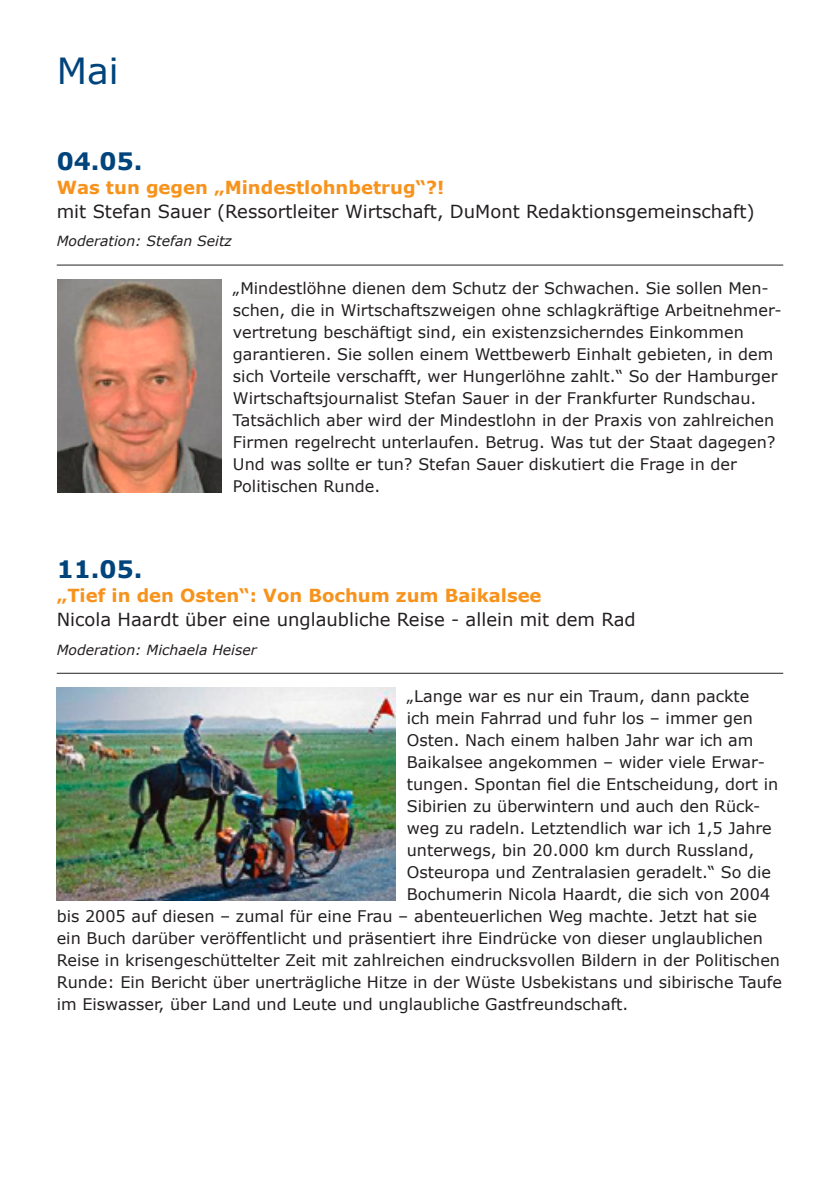
<style>
.page{position:relative;width:840px;height:1191px;background:#fff}
.page>*{position:absolute;margin:0;border:0;box-sizing:border-box;transform-origin:0 0}
.t1{font:36px "Verdana";color:#00447b}
.t2{font:700 24px "Verdana";color:#00447b}
.t3{font:18px "Verdana";color:#231f20}
.t4{font:700 18px "Verdana";color:#f7931d}
.t5{font:16px/22px "Verdana";color:#231f20}
.t6{font:italic 14px "Verdana";color:#231f20}
</style>
<div class="page">
<hr style="left:57px;top:264px;width:725px;height:1px;background:#231f20">
<hr style="left:57px;top:673px;width:725px;height:1px;background:#231f20">
<img style="left:57px;top:279px;width:164px;height:213px">
<img style="left:57px;top:687px;width:338px;height:213px">
<h1 class="t1" style="left:57px;top:48px;width:63px">Mai</h1>
<h2 class="t2" style="left:57px;top:146px;width:87px">04.05.</h2>
<p class="t4" style="left:57px;top:176px;width:389px">Was tun gegen „Mindestlohnbetrug“?!</p>
<p class="t3" style="left:57px;top:200px;width:699px">mit Stefan Sauer (Ressortleiter Wirtschaft, DuMont Redaktionsgemeinschaft)</p>
<p class="t6" style="left:57px;top:232px;width:176px">Moderation: Stefan Seitz</p>
<p class="t5" style="left:233px;top:276px;width:550px">„Mindestlöhne dienen dem Schutz der Schwachen. Sie sollen Men&shy;schen, die in Wirtschaftszweigen ohne schlagkräftige Arbeitnehmer&shy;vertretung beschäftigt sind, ein existenzsicherndes Einkommen garantieren. Sie sollen einem Wettbewerb Einhalt gebieten, in dem sich Vorteile verschafft, wer Hungerlöhne zahlt.“ So der Hamburger Wirtschaftsjournalist Stefan Sauer in der Frankfurter Rundschau.<br>Tatsächlich aber wird der Mindestlohn in der Praxis von zahlreichen Firmen regelrecht unterlaufen. Betrug. Was tut der Staat dagegen?<br>Und was sollte er tun? Stefan Sauer diskutiert die Frage in der Politischen Runde.</p>
<h2 class="t2" style="left:57px;top:554px;width:87px">11.05.</h2>
<p class="t4" style="left:57px;top:584px;width:486px">„Tief in den Osten“: Von Bochum zum Baikalsee</p>
<p class="t3" style="left:57px;top:608px;width:580px">Nicola Haardt über eine unglaubliche Reise - allein mit dem Rad</p>
<p class="t6" style="left:57px;top:640px;width:201px">Moderation: Michaela Heiser</p>
<p class="t5" style="left:406px;top:685px;width:344px">„Lange war es nur ein Traum, dann packte</p>
<p class="t5" style="left:406px;top:707px;width:347px">ich mein Fahrrad und fuhr los – immer gen</p>
<p class="t5" style="left:406px;top:729px;width:348px">Osten. Nach einem halben Jahr war ich am</p>
<p class="t5" style="left:406px;top:751px;width:359px">Baikalsee angekommen – wider viele Erwar-</p>
<p class="t5" style="left:406px;top:773px;width:373px">tungen. Spontan fiel die Entscheidung, dort in</p>
<p class="t5" style="left:406px;top:795px;width:355px">Sibirien zu überwintern und auch den Rück-</p>
<p class="t5" style="left:406px;top:817px;width:366px">weg zu radeln. Letztendlich war ich 1,5 Jahre</p>
<p class="t5" style="left:406px;top:839px;width:349px">unterwegs, bin 20.000 km durch Russland,</p>
<p class="t5" style="left:406px;top:861px;width:365px">Osteuropa und Zentralasien geradelt.“ So die</p>
<p class="t5" style="left:406px;top:883px;width:364px">Bochumerin Nicola Haardt, die sich von 2004</p>
<p class="t5" style="left:57px;top:905px;width:701px">bis 2005 auf diesen – zumal für eine Frau – abenteuerlichen Weg machte. Jetzt hat sie</p>
<p class="t5" style="left:57px;top:927px;width:707px">ein Buch darüber veröffentlicht und präsentiert ihre Eindrücke von dieser unglaublichen</p>
<p class="t5" style="left:57px;top:949px;width:724px">Reise in krisengeschüttelter Zeit mit zahlreichen eindrucksvollen Bildern in der Politischen</p>
<p class="t5" style="left:57px;top:971px;width:726px">Runde: Ein Bericht über unerträgliche Hitze in der Wüste Usbekistans und sibirische Taufe</p>
<p class="t5" style="left:57px;top:993px;width:573px">im Eiswasser, über Land und Leute und unglaubliche Gastfreundschaft.</p>
</div>
